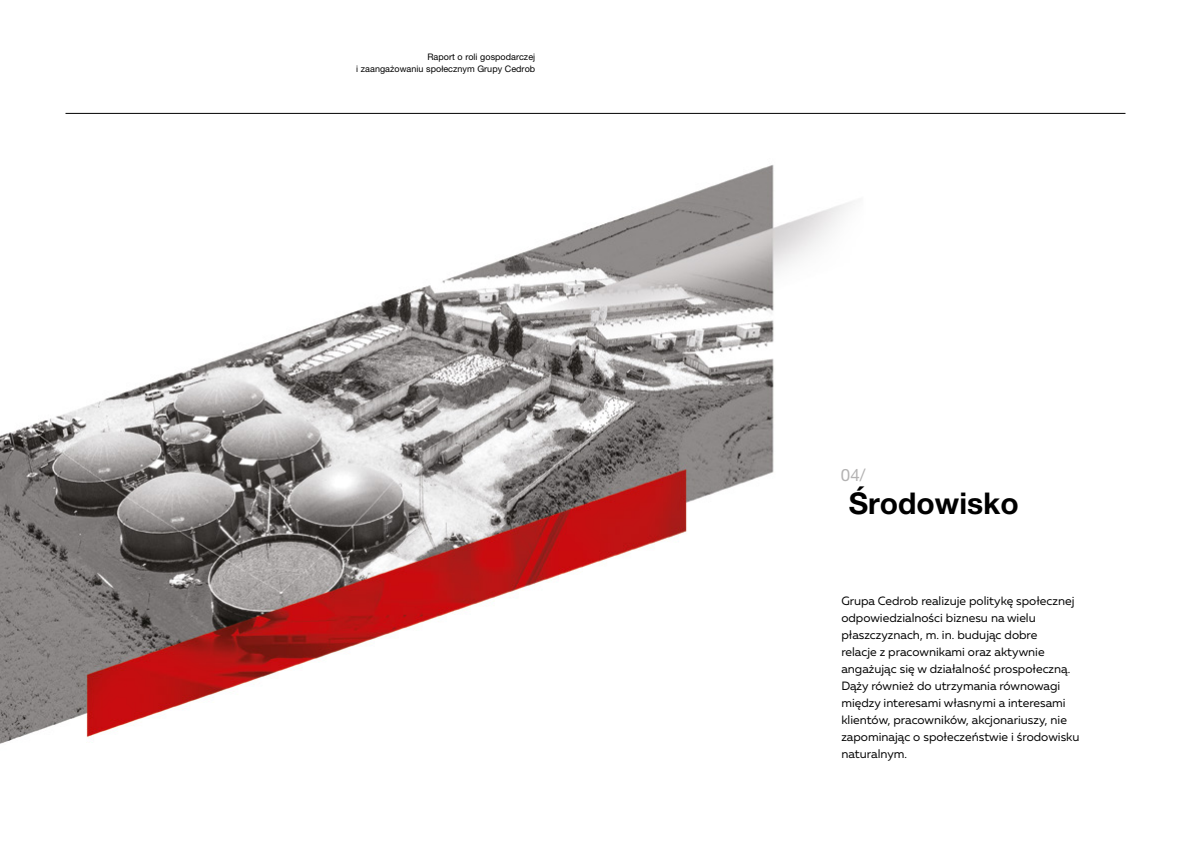
<style>
.page{position:relative;width:1191px;height:842px;background:#fff}
.page>*{position:absolute;margin:0;border:0;box-sizing:border-box;transform-origin:0 0}
.t1{font:700 30px "Helvetica Neue LT Pro";color:#000}
.t2{font:17px "Helvetica Neue LT Pro";color:#b3b2b2}
.t3{font:12px/17px "Muller Regular 3";color:#000}
.t4{font:9px/12px "Helvetica Neue LT Pro";letter-spacing:.005em;color:#000;text-align:right}
</style>
<div class="page">
<img style="left:0;top:112px;width:1126px;height:632px">
<hr style="left:65px;top:113px;width:1060px;height:1px;background:#000">
<p class="t4" style="left:356px;top:51px;width:180px">Raport o roli gospodarczej<br>i zaangażowaniu społecznym Grupy Cedrob</p>
<h2 class="t2" style="left:841px;top:464px;width:26px">04/</h2>
<h1 class="t1" style="left:849px;top:485px;width:171px">Środowisko</h1>
<p class="t3" style="left:841px;top:592px;width:240px">Grupa Cedrob realizuje politykę społecznej odpowiedzialności biznesu na wielu płaszczyznach, m. in. budując dobre<br>relacje z pracownikami oraz aktywnie angażując się w działalność prospołeczną.<br>Dąży również do utrzymania równowagi między interesami własnymi a interesami klientów, pracowników, akcjonariuszy, nie zapominając o społeczeństwie i środowisku naturalnym.</p>
</div>
